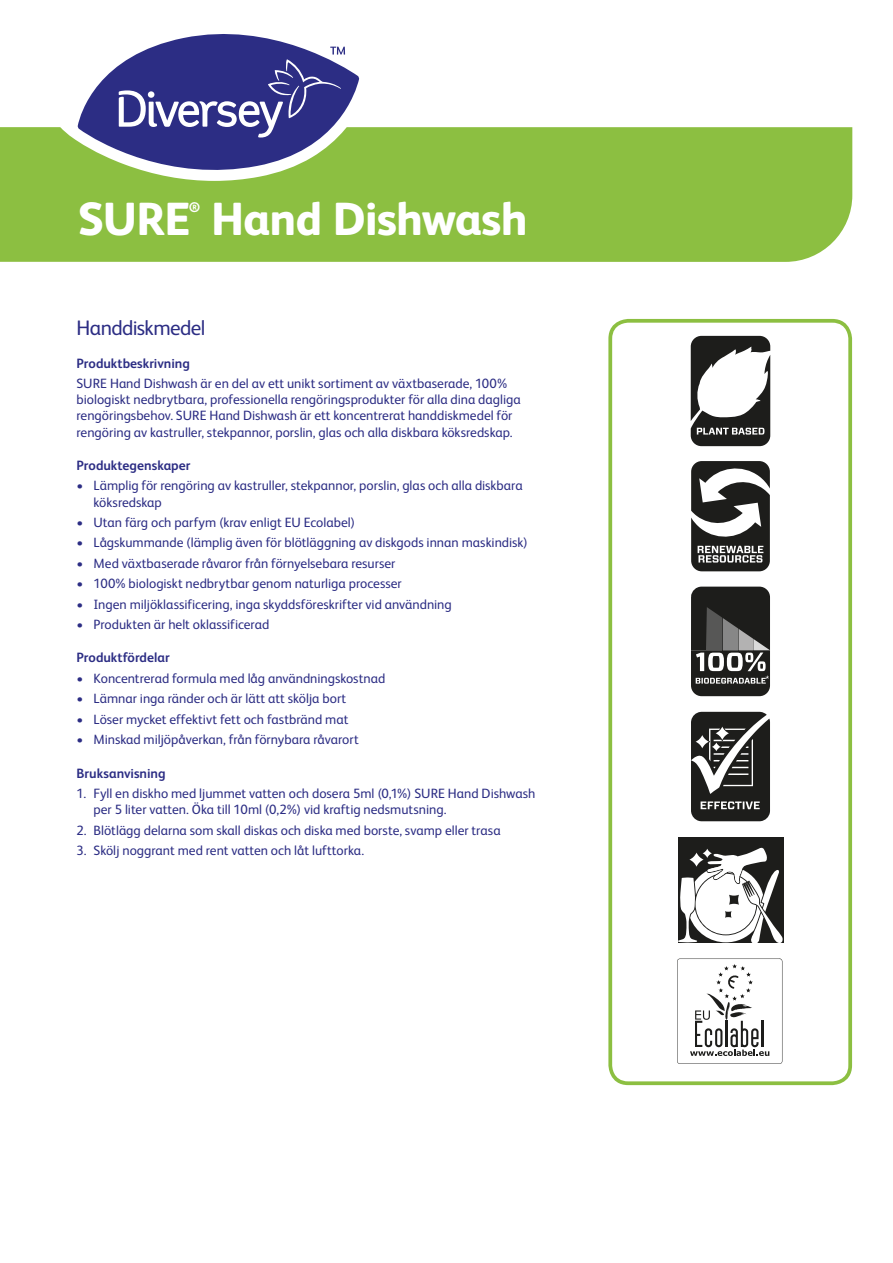
<style>
.page{position:relative;width:893px;height:1263px;background:#fff}
.page>*{position:absolute;margin:0;border:0;box-sizing:border-box;transform-origin:0 0}
.t1{font:800 46.5px "FS Albert Pro";letter-spacing:-.015em;color:#fff}
.t2{font:21px "FS Albert Pro";letter-spacing:-.03em;color:#2c2d84}
.t3{font:800 13.95px "FS Albert Pro";color:#fff}
.t4{font:13.5px/16.2px "FS Albert Pro";color:#2c2d84}
.t5{font:700 13.5px "FS Albert Pro";color:#2c2d84}
</style>
<div class="page">
<div style="left:0;top:127px;width:852px;height:135px;background:#8cbf41"></div>
<svg style="left:608px;top:319px;width:244px;height:766px"></svg>
<svg style="left:677px;top:958px;width:105px;height:106px"></svg>
<svg style="left:58px;top:78px;width:316px;height:103px"></svg>
<svg style="left:78px;top:34px;width:281px;height:148px"></svg>
<svg style="left:119px;top:47px;width:226px;height:91px;background:#4f5098"></svg>
<svg style="left:691px;top:336px;width:79px;height:110px"></svg>
<svg style="left:691px;top:461px;width:79px;height:110px"></svg>
<svg style="left:691px;top:712px;width:79px;height:109px"></svg>
<svg style="left:691px;top:587px;width:79px;height:109px;background:#454544"></svg>
<div style="left:677px;top:837px;width:106px;height:106px;background:#1d1d1b"></div>
<svg style="left:678px;top:847px;width:105px;height:98px"></svg>
<h1 class="t1" style="left:78px;top:183px;width:452px">SURE Hand Dishwash</h1>
<p class="t3" style="left:189px;top:196px;width:13px">®</p>
<h2 class="t2" style="left:77px;top:313px;width:130px">Handdiskmedel</h2>
<p class="t5" style="left:77px;top:353px;width:115px">Produktbeskrivning</p>
<p class="t4" style="left:77px;top:374px;width:446px">SURE Hand Dishwash är en del av ett unikt sortiment av växtbaserade, 100% biologiskt nedbrytbara, professionella rengöringsprodukter för alla dina dagliga rengöringsbehov. SURE Hand Dishwash är ett koncentrerat handdiskmedel för rengöring av kastruller, stekpannor, porslin, glas och alla diskbara köksredskap.</p>
<p class="t5" style="left:77px;top:456px;width:115px">Produktegenskaper</p>
<p class="t4" style="left:94px;top:477px;width:431px;text-indent:-17px">• Lämplig för rengöring av kastruller, stekpannor, porslin, glas och alla diskbara köksredskap</p>
<p class="t4" style="left:77px;top:513px;width:280px">• Utan färg och parfym (krav enligt EU Ecolabel)</p>
<p class="t4" style="left:77px;top:534px;width:453px">• Lågskummande (lämplig även för blötläggning av diskgods innan maskindisk)</p>
<p class="t4" style="left:77px;top:554px;width:321px">• Med växtbaserade råvaror från förnyelsebara resurser</p>
<p class="t4" style="left:77px;top:575px;width:327px">• 100% biologiskt nedbrytbar genom naturliga processer</p>
<p class="t4" style="left:77px;top:595px;width:377px">• Ingen miljöklassificering, inga skyddsföreskrifter vid användning</p>
<p class="t4" style="left:77px;top:615px;width:194px">• Produkten är helt oklassificerad</p>
<p class="t5" style="left:77px;top:648px;width:95px">Produktfördelar</p>
<p class="t4" style="left:77px;top:669px;width:310px">• Koncentrerad formula med låg användningskostnad</p>
<p class="t4" style="left:77px;top:690px;width:271px">• Lämnar inga ränder och är lätt att skölja bort</p>
<p class="t4" style="left:77px;top:710px;width:273px">• Löser mycket effektivt fett och fastbränd mat</p>
<p class="t4" style="left:77px;top:730px;width:284px">• Minskad miljöpåverkan, från förnybara råvarort</p>
<p class="t5" style="left:77px;top:763px;width:91px">Bruksanvisning</p>
<p class="t4" style="left:94px;top:784px;width:443px;text-indent:-17px">1. Fyll en diskho med ljummet vatten och dosera 5ml (0,1%) SURE Hand Dishwash per 5 liter vatten. Öka till 10ml (0,2%) vid kraftig nedsmutsning.</p>
<p class="t4" style="left:77px;top:821px;width:426px">2. Blötlägg delarna som skall diskas och diska med borste, svamp eller trasa</p>
<p class="t4" style="left:77px;top:841px;width:289px">3. Skölj noggrant med rent vatten och låt lufttorka.</p>
</div>
